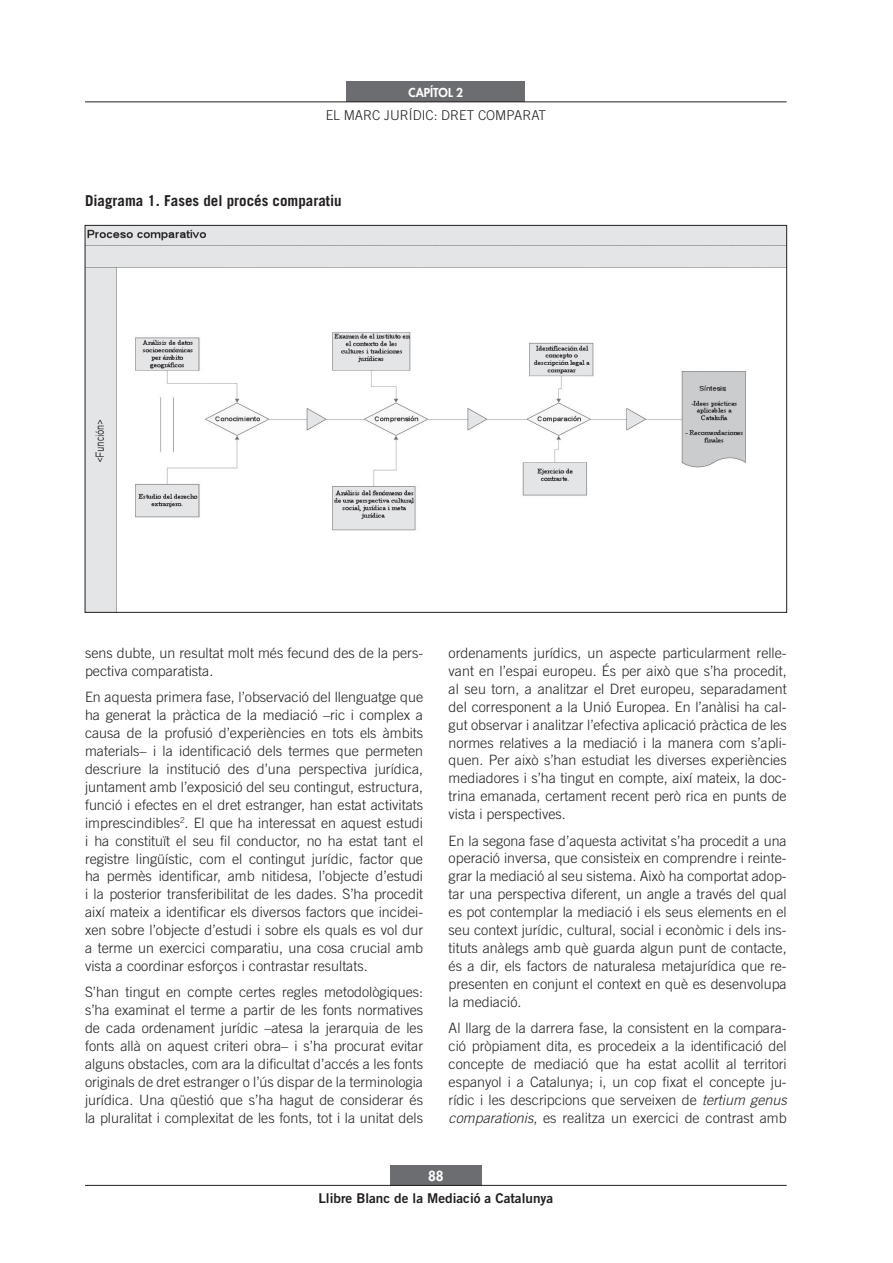
<style>
.page{position:relative;width:893px;height:1263px;background:#fff}
.page>*{position:absolute;margin:0;border:0;box-sizing:border-box;transform-origin:0 0}
.t1{font:700 15px "Trade Gothic LT Std";color:#231f20}
.t2{font:300 14.25px/17.9px "Trade Gothic LT Std";color:#231f20;text-align:justify}
.t3{font:13.5px "Trade Gothic LT Std Bd 2";color:#231f20}
.t4{font:300 13.5px "Trade Gothic LT Std";color:#231f20}
.t5{font:800 13.5px "Futura Std";color:#fff}
.t6{font:800 12px "Futura Std";color:#fff}
.s1{font-style:italic}
</style>
<div class="page">
<div style="left:390px;top:1165px;width:92px;height:20px;background:#6c6d70"></div>
<div style="left:346px;top:82px;width:179px;height:20px;background:#6c6d70"></div>
<hr style="left:85px;top:1185px;width:702px;height:1px;background:#231f20">
<hr style="left:85px;top:102px;width:702px;height:1px;background:#231f20">
<img style="left:87px;top:227px;width:698px;height:384px">
<p class="t6" style="left:408px;top:85px;width:56px">CAPÍTOL 2</p>
<p class="t4" style="left:326px;top:107px;width:28px">El marc</p>
<p class="t4" style="left:384px;top:107px;width:66px">jurídic: dret</p>
<p class="t4" style="left:478px;top:107px;width:10px">comparat</p>
<p class="t1" style="left:85px;top:192px;width:258px">Diagrama 1. Fases del procés comparatiu</p>
<p class="t2" style="left:85px;top:644px;width:340px">sens dubte, un resultat molt més fecund des de la pers&shy;pectiva comparatista.</p>
<p class="t2" style="left:85px;top:688px;width:340px">En aquesta primera fase, l’observació del llenguatge que ha generat la pràctica de la mediació –ric i complex a causa de la profusió d’experiències en tots els àmbits materials– i la identificació dels termes que permeten descriure la institució des d’una perspectiva jurídica, juntament amb l’exposició del seu contingut, estructura, funció i efectes en el dret estranger, han estat activitats imprescindibles<sup>2</sup>. El que ha interessat en aquest estudi i ha constituït el seu fil conductor, no ha estat tant el registre lingüístic, com el contingut jurídic, factor que ha permès identificar, amb nitidesa, l’objecte d’estudi i la posterior transferibilitat de les dades. S’ha procedit així mateix a identificar els diversos factors que incidei&shy;xen sobre l’objecte d’estudi i sobre els quals es vol dur a terme un exercici comparatiu, una cosa crucial amb vista a coordinar esforços i contrastar resultats.</p>
<p class="t2" style="left:85px;top:983px;width:340px">S’han tingut en compte certes regles metodològiques: s’ha examinat el terme a partir de les fonts normatives de cada ordenament jurídic –atesa la jerarquia de les fonts allà on aquest criteri obra– i s’ha procurat evitar alguns obstacles, com ara la dificultat d’accés a les fonts originals de dret estranger o l’ús dispar de la terminologia jurídica. Una qüestió que s’ha hagut de considerar és la pluralitat i complexitat de les fonts, tot i la unitat dels</p>
<p class="t2" style="left:449px;top:644px;width:340px">ordenaments jurídics, un aspecte particularment relle&shy;vant en l’espai europeu. És per això que s’ha procedit, al seu torn, a analitzar el Dret europeu, separadament del corresponent a la Unió Europea. En l’anàlisi ha cal&shy;gut observar i analitzar l’efectiva aplicació pràctica de les normes relatives a la mediació i la manera com s’apli&shy;quen. Per això s’han estudiat les diverses experiències mediadores i s’ha tingut en compte, així mateix, la doc&shy;trina emanada, certament recent però rica en punts de vista i perspectives.</p>
<p class="t2" style="left:449px;top:831px;width:340px">En la segona fase d’aquesta activitat s’ha procedit a una operació inversa, que consisteix en comprendre i reinte&shy;grar la mediació al seu sistema. Això ha comportat adop&shy;tar una perspectiva diferent, un angle a través del qual es pot contemplar la mediació i els seus elements en el seu context jurídic, cultural, social i econòmic i dels ins&shy;tituts anàlegs amb què guarda algun punt de contacte, és a dir, els factors de naturalesa metajurídica que re&shy;presenten en conjunt el context en què es desenvolupa la mediació.</p>
<p class="t2" style="left:449px;top:1019px;width:340px">Al llarg de la darrera fase, la consistent en la compara&shy;ció pròpiament dita, es procedeix a la identificació del concepte de mediació que ha estat acollit al territori espanyol i a Catalunya; i, un cop fixat el concepte ju&shy;rídic i les descripcions que serveixen de <span class="s1">tertium genus comparationis</span>, es realitza un exercici de contrast amb</p>
<p class="t5" style="left:428px;top:1167px;width:17px">88</p>
<p class="t3" style="left:318px;top:1190px;width:236px">Llibre Blanc de la Mediació a Catalunya</p>
</div>
